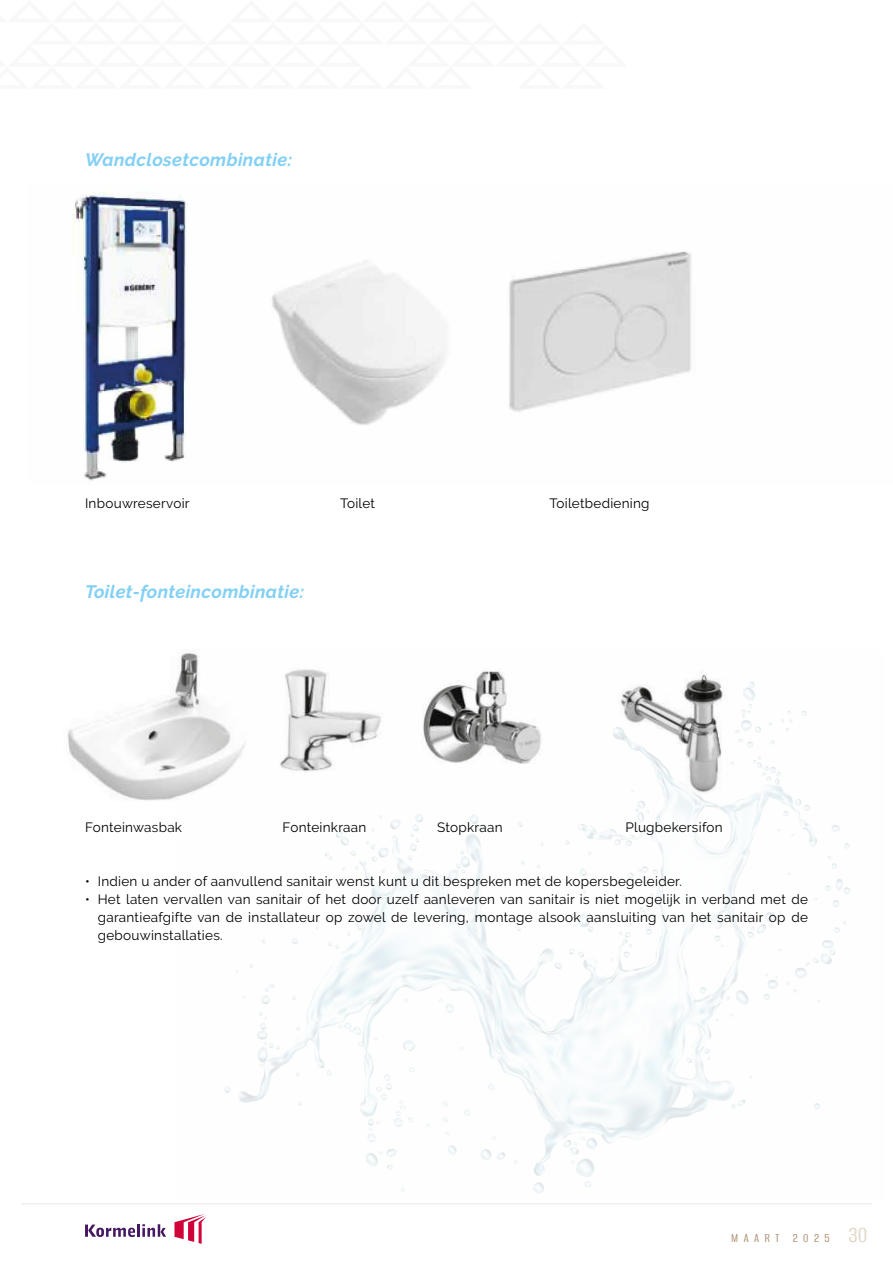
<style>
.page{position:relative;width:893px;height:1263px;background:#fff}
.page>*{position:absolute;margin:0;border:0;box-sizing:border-box;transform-origin:0 0}
.t1{font:italic 700 18px "Raleway";letter-spacing:.02em;color:#83d0f5}
.t2{font:13.5px/18px "Raleway";letter-spacing:.02em;color:#000;text-align:justify}
.t3{font:13.5px "Alumni Sans";letter-spacing:.4em;color:#aa8d6e}
.s1{font-size:24px;color:#e0d6c4}
</style>
<div class="page">
<svg style="left:174px;top:1214px;width:32px;height:30px"></svg>
<svg style="left:85px;top:1224px;width:81px;height:13px"></svg>
<hr style="left:21px;top:1203px;width:851px;height:1px;background:#e5ebe6">
<img style="left:224px;top:807px;width:626px;height:386px">
<img style="left:72px;top:192px;width:620px;height:289px">
<img style="left:67px;top:652px;width:743px;height:155px">
<h1 class="t1" style="left:85px;top:149px;width:209px">Wandclosetcombinatie:</h1>
<p class="t2" style="left:85px;top:494px;width:106px">Inbouwreservoir</p>
<p class="t2" style="left:340px;top:494px;width:37px">Toilet</p>
<p class="t2" style="left:550px;top:494px;width:102px">Toiletbediening</p>
<h1 class="t1" style="left:85px;top:581px;width:221px">Toilet-fonteincombinatie:</h1>
<p class="t2" style="left:85px;top:818px;width:99px">Fonteinwasbak</p>
<p class="t2" style="left:283px;top:818px;width:85px">Fonteinkraan</p>
<p class="t2" style="left:437px;top:818px;width:67px">Stopkraan</p>
<p class="t2" style="left:625px;top:818px;width:99px">Plugbekersifon</p>
<p class="t2" style="left:85px;top:872px;width:599px">• Indien u ander of aanvullend sanitair wenst kunt u dit bespreken met de kopersbegeleider.</p>
<p class="t2" style="left:98px;top:890px;width:712px;text-indent:-13px">• Het laten vervallen van sanitair of het door uzelf aanleveren van sanitair is niet mogelijk in verband met de garantieafgifte van de installateur op zowel de levering, montage alsook aansluiting van het sanitair op de gebouwinstallaties.</p>
<p class="t3" style="left:731px;top:1231px;width:138px">MAART 2025 <span class="s1">30</span></p>
</div>
